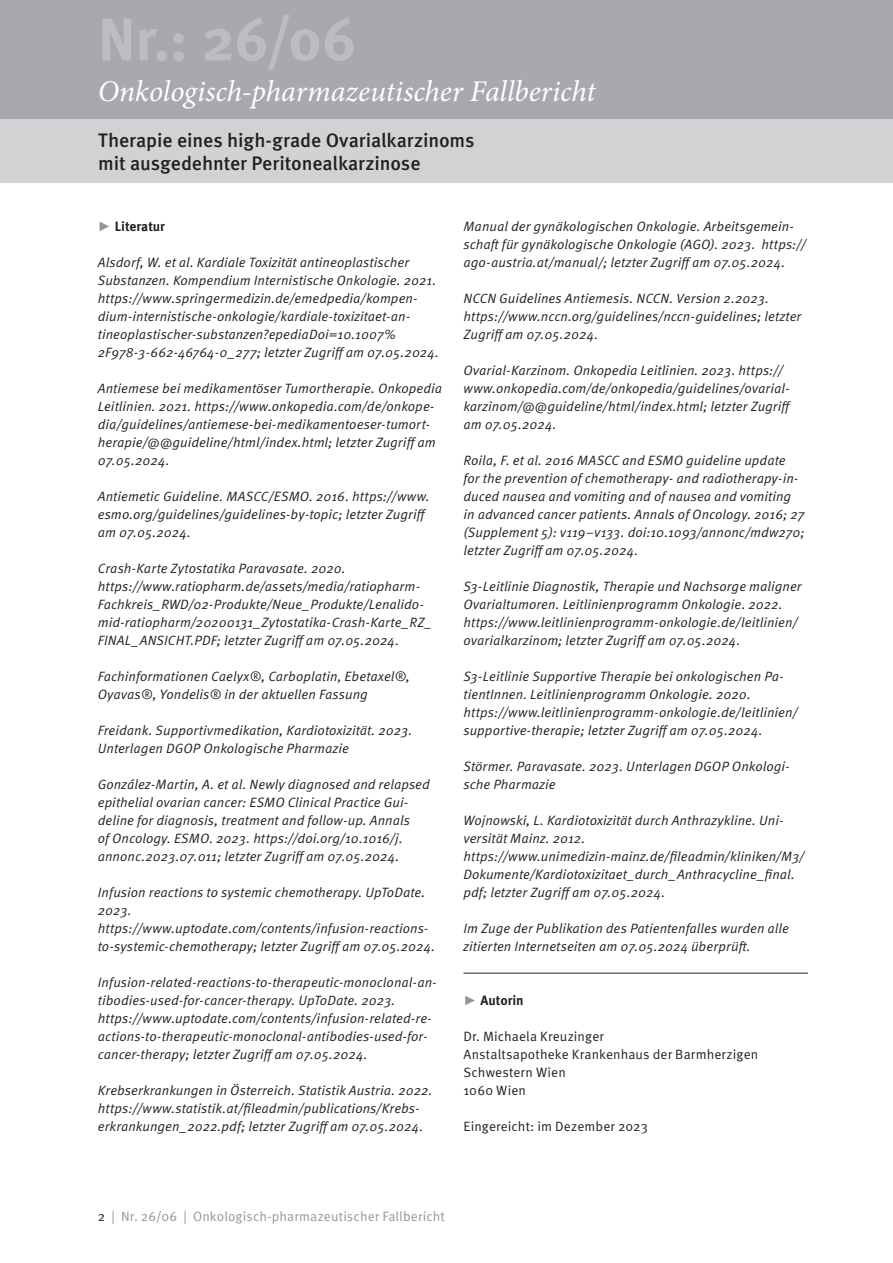
<style>
.page{position:relative;width:893px;height:1263px;background:#fff}
.page>*{position:absolute;margin:0;border:0;box-sizing:border-box;transform-origin:0 0}
.t1{font:italic 30px "Minion Pro";letter-spacing:-.005em;color:#fff}
.Titel_Fallbericht{font:500 19.5px/22.5px "Meta Pro";letter-spacing:-.005em;color:#231f20}
.Fließtext{font:13.5px/18px "Meta Pro Norm Ita";letter-spacing:.005em;color:#231f20}
.Fließtext-2{font:13.5px/18px "Meta Pro Norm";letter-spacing:.01em;color:#231f20}
.Fußzeile{font:13.5px "Meta Pro Norm";letter-spacing:.005em;color:#939598}
.t2{font:700 13.5px "Meta Pro";color:#231f20}
.s1{font-family:"Arial";font-weight:400;color:#939598}
.s2{color:#231f20}
</style>
<div class="page">
<div style="left:0;top:0;width:893px;height:119px;background:#a8a9ad"></div>
<div style="left:0;top:119px;width:893px;height:64px;background:#d1d2d4"></div>
<hr style="left:463px;top:973px;width:345px;height:1px;background:#231f20">
<p class="t1" style="left:98px;top:71px;width:499px">Onkologisch-pharmazeutischer Fallbericht</p>
<p class="Titel_Fallbericht" style="left:98px;top:128px;width:378px">Therapie eines high-grade Ovarialkarzinoms mit ausgedehnter Peritonealkarzinose</p>
<p class="t2" style="left:98px;top:215px;width:69px"><span class="s1">►</span> Literatur</p>
<p class="Fließtext" style="left:98px;top:252px;width:340px">Alsdorf, W. et al. Kardiale Toxizität antineoplastischer<br>Substanzen. Kompendium Internistische Onkologie. 2021.</p>
<p class="Fließtext" style="left:98px;top:288px;width:343px">https://www.springermedizin.de/emedpedia/kompen&shy;dium-internistische-onkologie/kardiale-toxizitaet-an&shy;tineoplastischer-substanzen?epediaDoi=10.1007% 2F978-3-662-46764-0_277; letzter Zugriff am 07.05.2024.</p>
<p class="Fließtext" style="left:98px;top:378px;width:346px">Antiemese bei medikamentöser Tumortherapie. Onkopedia Leitlinien. 2021. https://www.onkopedia.com/de/onkope&shy;dia/guidelines/antiemese-bei-medikamentoeser-tumort&shy;herapie/@@guideline/html/index.html; letzter Zugriff am 07.05.2024.</p>
<p class="Fließtext" style="left:98px;top:486px;width:333px">Antiemetic Guideline. MASCC/ESMO. 2016. https://www. esmo.org/guidelines/guidelines-by-topic; letzter Zugriff am 07.05.2024.</p>
<p class="Fließtext" style="left:98px;top:558px;width:249px">Crash-Karte Zytostatika Paravasate. 2020.</p>
<p class="Fließtext" style="left:98px;top:576px;width:335px">https://www.ratiopharm.de/assets/media/ratiopharm-Fachkreis_RWD/02-Produkte/Neue_Produkte/Lenalido&shy;mid-ratiopharm/20200131_Zytostatika-Crash-Karte_RZ_ FINAL_ANSICHT.PDF; letzter Zugriff am 07.05.2024.</p>
<p class="Fließtext" style="left:98px;top:666px;width:314px">Fachinformationen Caelyx®, Carboplatin, Ebetaxel®,<br>Oyavas®, Yondelis® in der aktuellen Fassung</p>
<p class="Fließtext" style="left:98px;top:720px;width:316px">Freidank. Supportivmedikation, Kardiotoxizität. 2023.<br>Unterlagen DGOP Onkologische Pharmazie</p>
<p class="Fließtext" style="left:98px;top:774px;width:334px">González-Martin, A. et al. Newly diagnosed and relapsed epithelial ovarian cancer: ESMO Clinical Practice Gui&shy;deline for diagnosis, treatment and follow-up. Annals<br>of Oncology. ESMO. 2023. https://doi.org/10.1016/j. annonc.2023.07.011; letzter Zugriff am 07.05.2024.</p>
<p class="Fließtext" style="left:98px;top:882px;width:329px">Infusion reactions to systemic chemotherapy. UpToDate.<br>2023.</p>
<p class="Fließtext" style="left:98px;top:918px;width:339px">https://www.uptodate.com/contents/infusion-reactions&shy;to-systemic-chemotherapy; letzter Zugriff am 07.05.2024.</p>
<p class="Fließtext" style="left:98px;top:972px;width:341px">Infusion-related-reactions-to-therapeutic-monoclonal-an&shy;tibodies-used-for-cancer-therapy. UpToDate. 2023.</p>
<p class="Fließtext" style="left:98px;top:1008px;width:336px">https://www.uptodate.com/contents/infusion-related-re&shy;actions-to-therapeutic-monoclonal-antibodies-used-for&shy;cancer-therapy; letzter Zugriff am 07.05.2024.</p>
<p class="Fließtext" style="left:98px;top:1080px;width:336px">Krebserkrankungen in Österreich. Statistik Austria. 2022. https://www.statistik.at/fileadmin/publications/Krebs&shy;erkrankungen_2022.pdf; letzter Zugriff am 07.05.2024.</p>
<p class="Fließtext" style="left:463px;top:216px;width:344px">Manual der gynäkologischen Onkologie. Arbeitsgemein&shy;schaft für gynäkologische Onkologie (AGO). 2023. https:// ago-austria.at/manual/; letzter Zugriff am 07.05.2024.</p>
<p class="Fließtext" style="left:463px;top:288px;width:339px">NCCN Guidelines Antiemesis. NCCN. Version 2.2023. https://www.nccn.org/guidelines/nccn-guidelines; letzter<br>Zugriff am 07.05.2024.</p>
<p class="Fließtext" style="left:463px;top:360px;width:329px">Ovarial-Karzinom. Onkopedia Leitlinien. 2023. https:// www.onkopedia.com/de/onkopedia/guidelines/ovarial&shy;karzinom/@@guideline/html/index.html; letzter Zugriff am 07.05.2024.</p>
<p class="Fließtext" style="left:463px;top:450px;width:343px">Roila, F. et al. 2016 MASCC and ESMO guideline update for the prevention of chemotherapy- and radiotherapy-in&shy;duced nausea and vomiting and of nausea and vomiting in advanced cancer patients. Annals of Oncology. 2016; 27 (Supplement 5): v119–v133. doi:10.1093/annonc/mdw270; letzter Zugriff am 07.05.2024.</p>
<p class="Fließtext" style="left:463px;top:576px;width:340px">S3-Leitlinie Diagnostik, Therapie und Nachsorge maligner<br>Ovarialtumoren. Leitlinienprogramm Onkologie. 2022.</p>
<p class="Fließtext" style="left:463px;top:612px;width:336px">https://www.leitlinienprogramm-onkologie.de/leitlinien/ ovarialkarzinom; letzter Zugriff am 07.05.2024.</p>
<p class="Fließtext" style="left:463px;top:666px;width:322px">S3-Leitlinie Supportive Therapie bei onkologischen Pa&shy;tientInnen. Leitlinienprogramm Onkologie. 2020.</p>
<p class="Fließtext" style="left:463px;top:702px;width:336px">https://www.leitlinienprogramm-onkologie.de/leitlinien/ supportive-therapie; letzter Zugriff am 07.05.2024.</p>
<p class="Fließtext" style="left:463px;top:756px;width:328px">Störmer. Paravasate. 2023. Unterlagen DGOP Onkologi&shy;sche Pharmazie</p>
<p class="Fließtext" style="left:463px;top:810px;width:322px">Wojnowski, L. Kardiotoxizität durch Anthrazykline. Uni&shy;versität Mainz. 2012.</p>
<p class="Fließtext" style="left:463px;top:846px;width:343px">https://www.unimedizin-mainz.de/fileadmin/kliniken/M3/<br>Dokumente/Kardiotoxizitaet_durch_Anthracycline_final. pdf; letzter Zugriff am 07.05.2024.</p>
<p class="Fließtext" style="left:463px;top:918px;width:327px">Im Zuge der Publikation des Patientenfalles wurden alle zitierten Internetseiten am 07.05.2024 überprüft.</p>
<p class="t2" style="left:463px;top:989px;width:62px"><span class="s1">►</span> Autorin</p>
<p class="Fließtext-2" style="left:463px;top:1026px;width:142px">Dr. Michaela Kreuzinger</p>
<p class="Fließtext-2" style="left:463px;top:1044px;width:296px">Anstaltsapotheke Krankenhaus der Barmherzigen<br>Schwestern Wien</p>
<p class="Fließtext-2" style="left:463px;top:1080px;width:64px">1060 Wien</p>
<p class="Fließtext-2" style="left:463px;top:1116px;width:186px">Eingereicht: im Dezember 2023</p>
<p class="Fußzeile" style="left:98px;top:1206px;width:349px"><span class="s2">2</span> | Nr. 26/06 | Onkologisch-pharmazeutischer Fallbericht</p>
</div>
